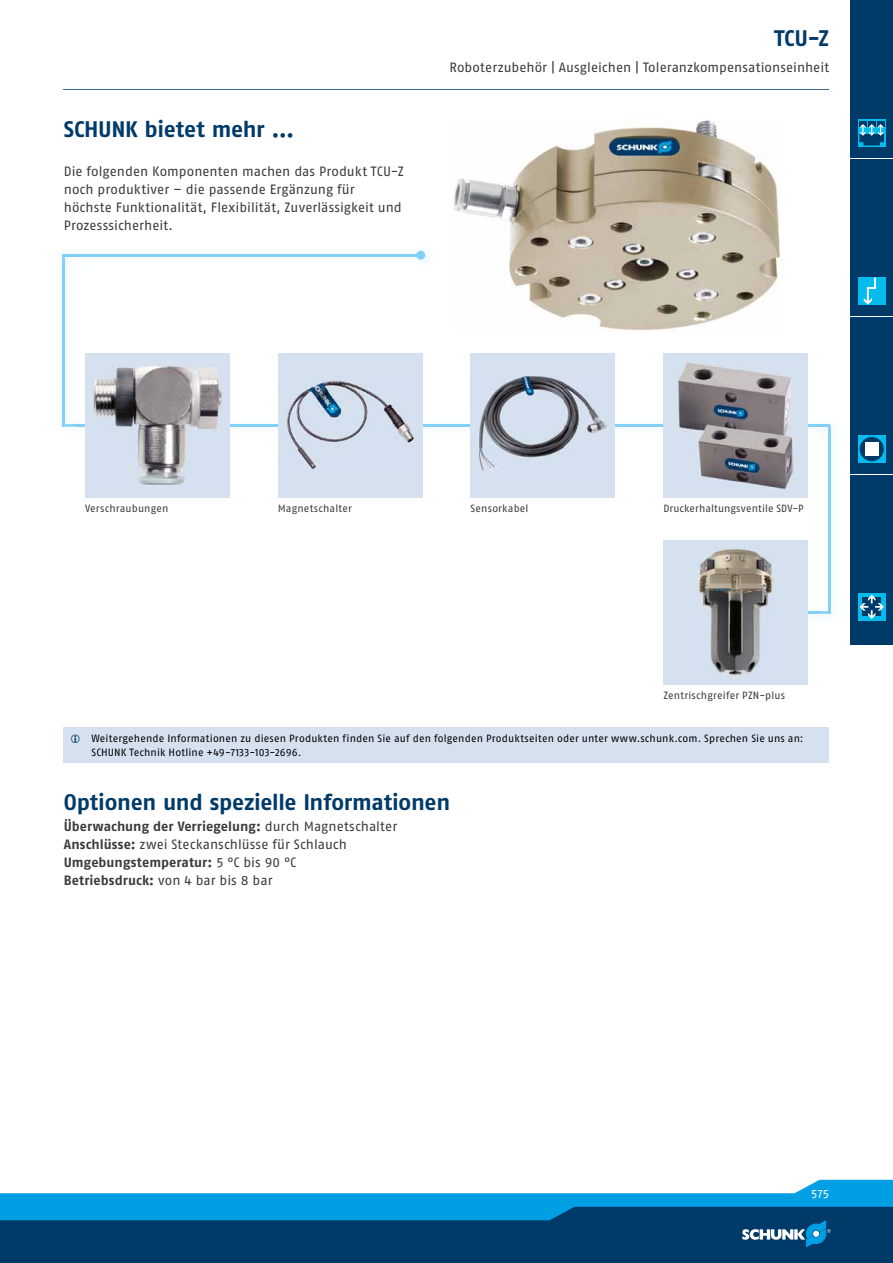
<style>
.page{position:relative;width:893px;height:1263px;background:#fff}
.page>*{position:absolute;margin:0;border:0;box-sizing:border-box;transform-origin:0 0}
.t1{font:700 22.5px "SCHUNK Fago Pro";letter-spacing:-.01em;color:#003a69}
.t2{font:13.5px/18px "SCHUNK Fago Pro";letter-spacing:.005em;color:#3b3b3a}
.t3{font:12px "SCHUNK Fago Pro";color:#fff}
.t4{font:10.5px/14.2px "SCHUNK Fago Pro";letter-spacing:.01em;color:#000}
.t5{font:10.5px "SCHUNK Fago Pro";letter-spacing:.015em;color:#3b3b3a}
.s1{font-weight:700}
</style>
<div class="page">
<div style="left:0;top:1202px;width:893px;height:61px;background:#003a69"></div>
<svg style="left:0;top:1180px;width:893px;height:67px"></svg>
<div style="left:850px;top:0;width:43px;height:644px;background:#003a69"></div>
<svg style="left:858px;top:120px;width:27px;height:27px"></svg>
<svg style="left:859px;top:121px;width:25px;height:24px"></svg>
<hr style="left:850px;top:158px;width:43px;height:1px;background:#fff">
<div style="left:858px;top:277px;width:27px;height:28px;background:#04bbee"></div>
<svg style="left:864px;top:277px;width:12px;height:28px"></svg>
<hr style="left:850px;top:316px;width:43px;height:1px;background:#fff">
<svg style="left:858px;top:435px;width:27px;height:28px"></svg>
<div style="left:860px;top:437px;width:24px;height:24px;background:#003a69;border-radius:50%"></div>
<div style="left:865px;top:442px;width:13px;height:14px;background:#fff"></div>
<hr style="left:850px;top:474px;width:43px;height:1px;background:#fff">
<div style="left:858px;top:593px;width:27px;height:27px;background:#04bbee"></div>
<svg style="left:860px;top:595px;width:24px;height:24px"></svg>
<img style="left:830px;top:437px;width:1px;height:165px">
<svg style="left:808px;top:602px;width:24px;height:14px"></svg>
<hr style="left:828px;top:424px;width:2px;height:189px;background:#82d0f5">
<img style="left:75px;top:415px;width:757px;height:21px">
<svg style="left:828px;top:426px;width:2px;height:10px"></svg>
<hr style="left:63px;top:424px;width:767px;height:2px;background:#82d0f5">
<img style="left:62px;top:270px;width:1px;height:145px">
<img style="left:62px;top:417px;width:13px;height:11px">
<svg style="left:65px;top:415px;width:11px;height:11px"></svg>
<hr style="left:63px;top:254px;width:2px;height:172px;background:#82d0f5">
<img style="left:76px;top:250px;width:352px;height:12px">
<svg style="left:62px;top:254px;width:14px;height:16px"></svg>
<hr style="left:63px;top:254px;width:359px;height:2px;background:#82d0f5">
<div style="left:416px;top:251px;width:9px;height:9px;background:#82d0f5;border-radius:50%"></div>
<hr style="left:64px;top:89px;width:765px;height:1px;background:#3e6791">
<img style="left:454px;top:120px;width:327px;height:210px">
<div style="left:85px;top:353px;width:145px;height:144px;background:#d6e1ef"></div>
<img style="left:94px;top:366px;width:127px;height:119px">
<div style="left:278px;top:353px;width:144px;height:144px;background:#d6e1ef"></div>
<img style="left:287px;top:381px;width:127px;height:88px">
<div style="left:471px;top:353px;width:144px;height:144px;background:#d6e1ef"></div>
<img style="left:479px;top:376px;width:128px;height:97px">
<div style="left:663px;top:353px;width:145px;height:144px;background:#d6e1ef"></div>
<img style="left:678px;top:361px;width:115px;height:128px">
<div style="left:663px;top:540px;width:145px;height:145px;background:#d6e1ef"></div>
<img style="left:698px;top:549px;width:75px;height:127px">
<div style="left:64px;top:727px;width:765px;height:35px;background:#d6e1ef"></div>
<h1 class="t1" style="left:64px;top:116px;width:232px">SCHUNK bietet mehr ...</h1>
<p class="t2" style="left:64px;top:162px;width:342px">Die folgenden Komponenten machen das Produkt TCU-Z noch produktiver – die passende Ergänzung für höchste Funktionalität, Flexibilität, Zuverlässigkeit und Prozesssicherheit.</p>
<h1 class="t1" style="left:774px;top:24px;width:57px">TCU-Z</h1>
<p class="t2" style="left:450px;top:59px;width:381px">Roboterzubehör | Ausgleichen | Toleranzkompensationseinheit</p>
<p class="t5" style="left:85px;top:502px;width:85px">Verschraubungen</p>
<p class="t5" style="left:278px;top:502px;width:76px">Magnetschalter</p>
<p class="t5" style="left:471px;top:502px;width:59px">Sensorkabel</p>
<p class="t5" style="left:663px;top:502px;width:142px">Druckerhaltungsventile SDV-P</p>
<p class="t5" style="left:663px;top:689px;width:123px">Zentrischgreifer PZN-plus</p>
<p class="t4" style="left:91px;top:731px;width:714px">Weitergehende Informationen zu diesen Produkten finden Sie auf den folgenden Produktseiten oder unter www.schunk.com. Sprechen Sie uns an:<br>SCHUNK Technik Hotline +49-7133-103-2696.</p>
<h1 class="t1" style="left:64px;top:789px;width:388px">Optionen und spezielle Informationen</h1>
<p class="t2" style="left:64px;top:817px;width:335px"><span class="s1">Überwachung der Verriegelung:</span> durch Magnetschalter <span class="s1">Anschlüsse:</span> zwei Steckanschlüsse für Schlauch <span class="s1">Umgebungstemperatur:</span> 5 °C bis 90 °C<br><span class="s1">Betriebsdruck:</span> von 4 bar bis 8 bar</p>
<p class="t3" style="left:811px;top:1186px;width:20px">575</p>
</div>
